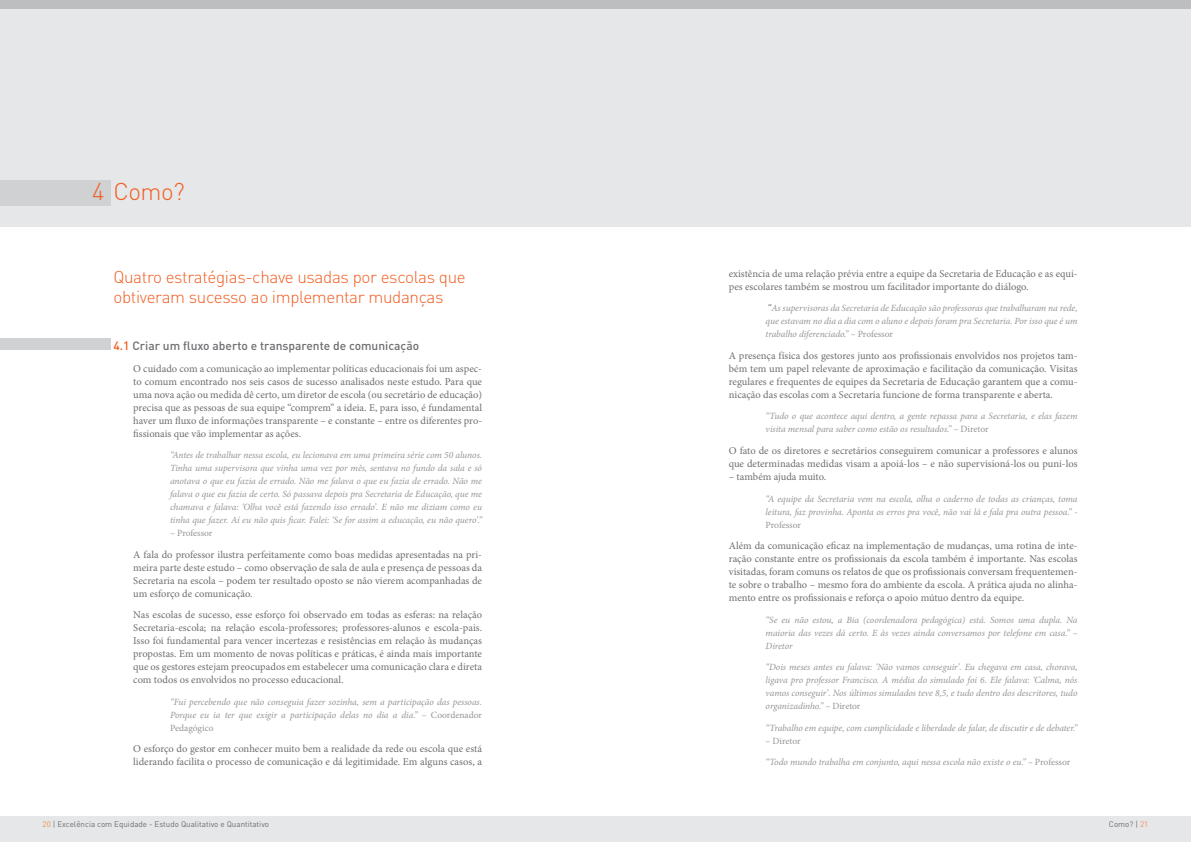
<style>
.page{position:relative;width:1191px;height:842px;background:#fff}
.page>*{position:absolute;margin:0;border:0;box-sizing:border-box;transform-origin:0 0}
.t1{font:300 24px "DIN";color:#f15d22}
.t2{font:300 17px/20.4px "DIN";letter-spacing:-.02em;color:#f15d22}
.t3{font:500 12px "DIN";color:#6d6e71}
.t4{font:10.5px/13px "Minion Pro";color:#6d6e71;text-align:justify}
.t5{font:italic 9.5px/13px "Minion Pro";letter-spacing:-.005em;color:#939598;text-align:justify}
.t6{font:9.5px "Minion Pro";letter-spacing:-.01em;color:#939598}
.t7{font:8px "DIN";color:#6d6e71}
.s1{color:#f15d22}
.s2{font-style:italic}
.s3{font-style:normal}
.s4{color:#f68c59}
.s5{font-size:10px;color:#6d6e71}
</style>
<div class="page">
<div style="left:0;top:0;width:1191px;height:9px;background:#bcbec0"></div>
<div style="left:0;top:9px;width:1191px;height:218px;background:#e6e7e8"></div>
<div style="left:0;top:816px;width:1191px;height:26px;background:#e6e7e8"></div>
<div style="left:0;top:180px;width:111px;height:26px;background:#cfd1d2"></div>
<div style="left:0;top:339px;width:111px;height:11px;background:#cfd1d2"></div>
<h1 class="t1" style="left:92px;top:177px;width:94px">4 Como?</h1>
<h2 class="t2" style="left:113px;top:266px;width:354px">Quatro estratégias-chave usadas por escolas que obtiveram sucesso ao implementar mudanças</h2>
<p class="t3" style="left:113px;top:338px;width:307px"><span class="s1">4.1</span> Criar um fluxo aberto e transparente de comunicação</p>
<p class="t4" style="left:133px;top:362px;width:350px">O cuidado com a comunicação ao implementar políticas educacionais foi um aspec&shy;to comum encontrado nos seis casos de sucesso analisados neste estudo. Para que uma nova ação ou medida dê certo, um diretor de escola (ou secretário de educação) precisa que as pessoas de sua equipe “comprem” a ideia. E, para isso, é fundamental haver um fluxo de informações transparente – e constante – entre os diferentes pro&shy;fissionais que vão implementar as ações.</p>
<p class="t5" style="left:170px;top:449px;width:313px">“Antes de trabalhar nessa escola, eu lecionava em uma primeira série com 50 alunos.<br>Tinha uma supervisora que vinha uma vez por mês, sentava no fundo da sala e só anotava o que eu fazia de errado. Não me falava o que eu fazia de errado. Não me falava o que eu fazia de certo. Só passava depois pra Secretaria de Educação, que me chamava e falava: ‘Olha você está fazendo isso errado’. E não me diziam como eu tinha que fazer. Aí eu não quis ficar. Falei: ‘Se for assim a educação, eu não quero’.”</p>
<p class="t6" style="left:170px;top:527px;width:44px"><span class="s2">–</span> Professor</p>
<p class="t4" style="left:133px;top:548px;width:350px">A fala do professor ilustra perfeitamente como boas medidas apresentadas na pri&shy;meira parte deste estudo – como observação de sala de aula e presença de pessoas da Secretaria na escola – podem ter resultado oposto se não vierem acompanhadas de um esforço de comunicação.</p>
<p class="t4" style="left:133px;top:608px;width:350px">Nas escolas de sucesso, esse esforço foi observado em todas as esferas: na relação Secretaria-escola; na relação escola-professores; professores-alunos e escola-pais.<br>Isso foi fundamental para vencer incertezas e resistências em relação às mudanças propostas. Em um momento de novas políticas e práticas, é ainda mais importante que os gestores estejam preocupados em estabelecer uma comunicação clara e direta com todos os envolvidos no processo educacional.</p>
<p class="t5" style="left:170px;top:695px;width:313px">“Fui percebendo que não conseguia fazer sozinha, sem a participação das pessoas.<br>Porque eu ia ter que exigir a participação delas no dia a dia.” – <span class="s3">Coordenador Pedagógico</span></p>
<p class="t4" style="left:133px;top:742px;width:350px">O esforço do gestor em conhecer muito bem a realidade da rede ou escola que está liderando facilita o processo de comunicação e dá legitimidade. Em alguns casos, a</p>
<p class="t7" style="left:43px;top:819px;width:228px"><span class="s4">20</span> | Excelência com Equidade - Estudo Qualitativo e Quantitativo</p>
<p class="t4" style="left:729px;top:267px;width:350px">existência de uma relação prévia entre a equipe da Secretaria de Educação e as equi&shy;pes escolares também se mostrou um facilitador importante do diálogo.</p>
<p class="t5" style="left:765px;top:302px;width:313px"><span class="s5">“</span>As supervisoras da Secretaria de Educação são professoras que trabalharam na rede, que estavam no dia a dia com o aluno e depois foram pra Secretaria. Por isso que é um trabalho diferenciado.” – <span class="s3">Professor</span></p>
<p class="t4" style="left:729px;top:349px;width:350px">A presença física dos gestores junto aos profissionais envolvidos nos projetos tam&shy;bém tem um papel relevante de aproximação e facilitação da comunicação. Visitas regulares e frequentes de equipes da Secretaria de Educação garantem que a comu&shy;nicação das escolas com a Secretaria funcione de forma transparente e aberta.</p>
<p class="t5" style="left:765px;top:410px;width:313px">“Tudo o que acontece aqui dentro, a gente repassa para a Secretaria, e elas fazem visita mensal para saber como estão os resultados.” – <span class="s3">Diretor</span></p>
<p class="t4" style="left:729px;top:444px;width:350px">O fato de os diretores e secretários conseguirem comunicar a professores e alunos que determinadas medidas visam a apoiá-los – e não supervisioná-los ou puni-los</p>
<p class="t4" style="left:729px;top:470px;width:99px">– também ajuda muito.</p>
<p class="t5" style="left:765px;top:492px;width:313px">“A equipe da Secretaria vem na escola, olha o caderno de todas as crianças, toma leitura, faz provinha. Aponta os erros pra você, não vai lá e fala pra outra pessoa.” -</p>
<p class="t6" style="left:765px;top:518px;width:37px">Professor</p>
<p class="t4" style="left:729px;top:539px;width:350px">Além da comunicação eficaz na implementação de mudanças, uma rotina de inte&shy;ração constante entre os profissionais da escola também é importante. Nas escolas visitadas, foram comuns os relatos de que os profissionais conversam frequentemen&shy;te sobre o trabalho – mesmo fora do ambiente da escola. A prática ajuda no alinha&shy;mento entre os profissionais e reforça o apoio mútuo dentro da equipe.</p>
<p class="t5" style="left:765px;top:613px;width:313px">“Se eu não estou, a Bia (coordenadora pedagógica) está. Somos uma dupla. Na maioria das vezes dá certo. E às vezes ainda conversamos por telefone em casa.” – Diretor</p>
<p class="t5" style="left:765px;top:660px;width:313px">“Dois meses antes eu falava: ‘Não vamos conseguir’. Eu chegava em casa, chorava, ligava pro professor Francisco. A média do simulado foi 6. Ele falava: ‘Calma, nós vamos conseguir’. Nos últimos simulados teve 8,5, e tudo dentro dos descritores, tudo organizadinho.” – <span class="s3">Diretor</span></p>
<p class="t5" style="left:765px;top:721px;width:313px">“Trabalho em equipe, com cumplicidade e liberdade de falar, de discutir e de debater.”</p>
<p class="t6" style="left:765px;top:734px;width:36px"><span class="s2">–</span> Diretor</p>
<p class="t5" style="left:765px;top:755px;width:306px">“Todo mundo trabalha em conjunto, aqui nessa escola não existe o eu.” – <span class="s3">Professor</span></p>
<p class="t7" style="left:1109px;top:819px;width:41px">Como? | <span class="s4">21</span></p>
</div>
